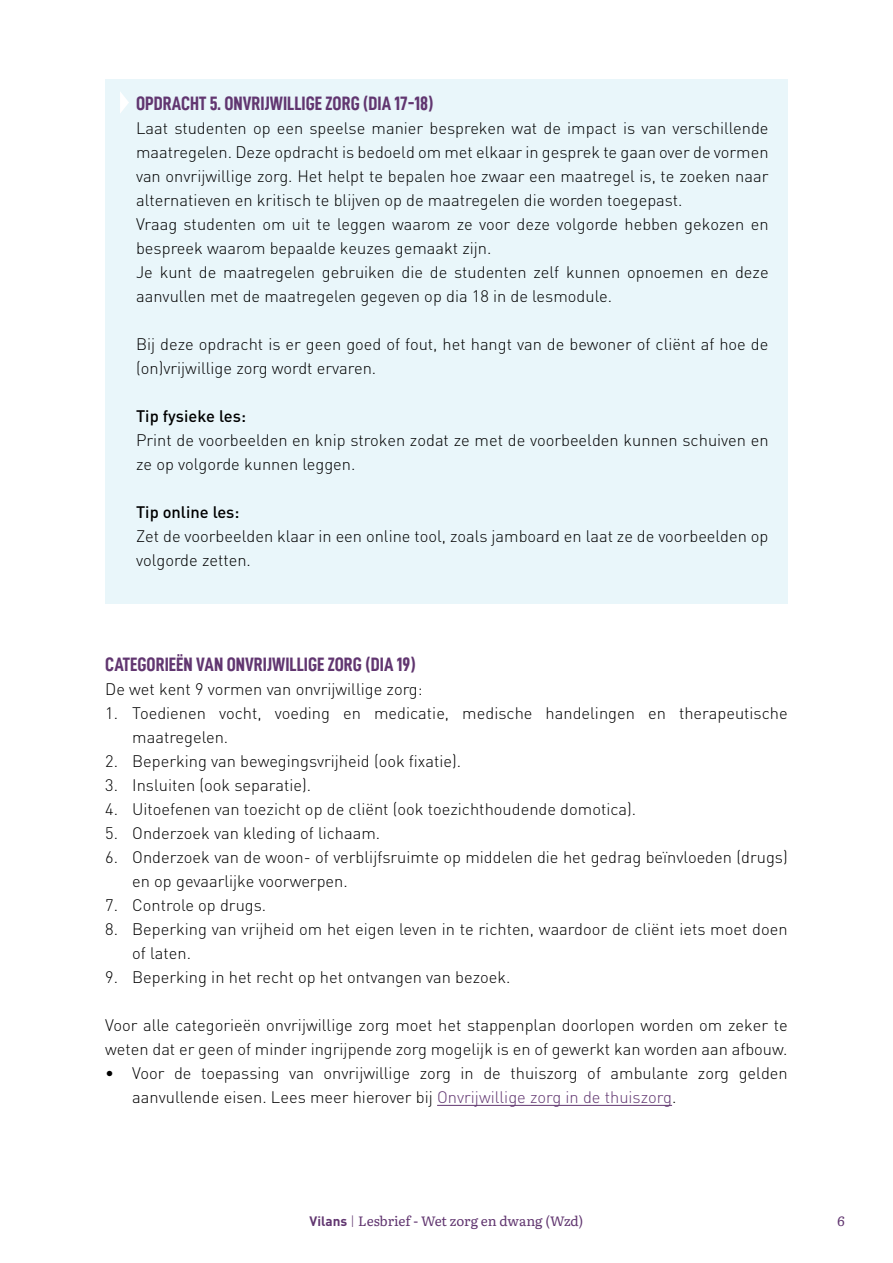
<style>
.page{position:relative;width:893px;height:1263px;background:#fff}
.page>*{position:absolute;margin:0;border:0;box-sizing:border-box;transform-origin:0 0}
.t1{font:19.5px "D DIN Condensed Bold";color:#613670}
.t2{font:300 16.5px/24px "DIN Pro";color:#000}
.t3{font:500 16.5px "DIN Pro";color:#000}
.t4{font:13.5px "Literata";color:#613670}
.s1{color:#613670}
.s2{font-family:"DIN Pro";font-weight:700}
.s3{font-family:"DIN Pro";font-weight:300}
</style>
<div class="page">
<div style="left:105px;top:79px;width:683px;height:525px;background:#e9f6fa"></div>
<svg style="left:120px;top:92px;width:9px;height:21px"></svg>
<hr style="left:437px;top:1105px;width:235px;height:1px;background:#613670">
<p class="t1" style="left:136px;top:93px;width:299px">OPDRACHT 5. ONVRIJWILLIGE ZORG (DIA 17-18)</p>
<p class="t2" style="left:136px;top:115px;width:634px">Laat studenten op een speelse manier bespreken wat de impact is van verschillende maatregelen. Deze opdracht is bedoeld om met elkaar in gesprek te gaan over de vormen van onvrijwillige zorg. Het helpt te bepalen hoe zwaar een maatregel is, te zoeken naar alternatieven en kritisch te blijven op de maatregelen die worden toegepast.<br>Vraag studenten om uit te leggen waarom ze voor deze volgorde hebben gekozen en bespreek waarom bepaalde keuzes gemaakt zijn.<br>Je kunt de maatregelen gebruiken die de studenten zelf kunnen opnoemen en deze aanvullen met de maatregelen gegeven op dia 18 in de lesmodule.</p>
<p class="t2" style="left:136px;top:331px;width:634px">Bij deze opdracht is er geen goed of fout, het hangt van de bewoner of cliënt af hoe de (on)vrijwillige zorg wordt ervaren.</p>
<p class="t3" style="left:136px;top:405px;width:111px">Tip fysieke les:</p>
<p class="t2" style="left:136px;top:427px;width:634px">Print de voorbeelden en knip stroken zodat ze met de voorbeelden kunnen schuiven en ze op volgorde kunnen leggen.</p>
<p class="t3" style="left:136px;top:501px;width:105px">Tip online les:</p>
<p class="t2" style="left:136px;top:523px;width:634px">Zet de voorbeelden klaar in een online tool, zoals jamboard en laat ze de voorbeelden op volgorde zetten.</p>
<p class="t1" style="left:105px;top:654px;width:312px">CATEGORIEËN VAN ONVRIJWILLIGE ZORG (DIA 19)</p>
<p class="t2" style="left:105px;top:676px;width:319px">De wet kent 9 vormen van onvrijwillige zorg:</p>
<p class="t2" style="left:132px;top:700px;width:657px;text-indent:-27px">1. Toedienen vocht, voeding en medicatie, medische handelingen en therapeutische maatregelen.</p>
<p class="t2" style="left:105px;top:748px;width:358px">2. Beperking van bewegingsvrijheid (ook fixatie).</p>
<p class="t2" style="left:105px;top:772px;width:207px">3. Insluiten (ook separatie).</p>
<p class="t2" style="left:105px;top:796px;width:532px">4. Uitoefenen van toezicht op de cliënt (ook toezichthoudende domotica).</p>
<p class="t2" style="left:105px;top:820px;width:277px">5. Onderzoek van kleding of lichaam.</p>
<p class="t2" style="left:132px;top:844px;width:657px;text-indent:-27px">6. Onderzoek van de woon- of verblijfsruimte op middelen die het gedrag beïnvloeden (drugs) en op gevaarlijke voorwerpen.</p>
<p class="t2" style="left:105px;top:892px;width:163px">7. Controle op drugs.</p>
<p class="t2" style="left:132px;top:916px;width:657px;text-indent:-27px">8. Beperking van vrijheid om het eigen leven in te richten, waardoor de cliënt iets moet doen of laten.</p>
<p class="t2" style="left:105px;top:964px;width:407px">9. Beperking in het recht op het ontvangen van bezoek.</p>
<p class="t2" style="left:105px;top:1012px;width:684px">Voor alle categorieën onvrijwillige zorg moet het stappenplan doorlopen worden om zeker te weten dat er geen of minder ingrijpende zorg mogelijk is en of gewerkt kan worden aan afbouw.</p>
<p class="t2" style="left:132px;top:1060px;width:657px;text-indent:-27px">• Voor de toepassing van onvrijwillige zorg in de thuiszorg of ambulante zorg gelden aanvullende eisen. Lees meer hierover bij <span class="s1">Onvrijwillige zorg in de thuiszorg</span>.</p>
<p class="t4" style="left:310px;top:1211px;width:275px"><span class="s2">Vilans</span> <span class="s3">|</span> Lesbrief - Wet zorg en dwang (Wzd)</p>
<p class="t4" style="left:837px;top:1210px;width:9px">6</p>
</div>
